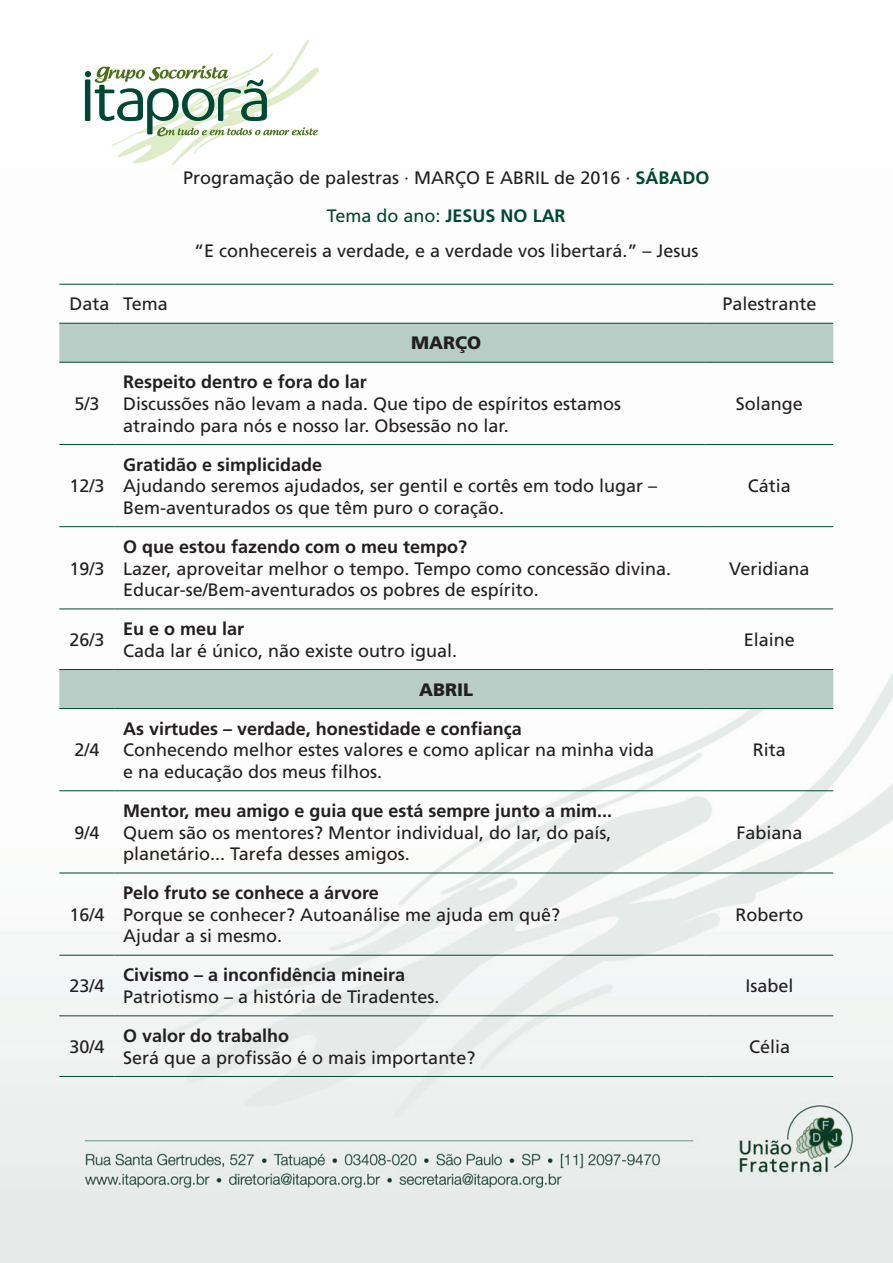
<style>
.page{position:relative;width:893px;height:1263px;background:#fff}
.page>*{position:absolute;margin:0;border:0;box-sizing:border-box;transform-origin:0 0}
.t1{font:18px/21.6px "Frutiger LT Std";color:#231f20}
.t2{font:700 18px "Frutiger LT Std";color:#231f20}
.t3{font:900 18px "Frutiger LT Std";color:#231f20}
.s1{font-weight:700;color:#004833}
.s2{color:#004833}
</style>
<div class="page">
<img style="left:0;top:283px;width:893px;height:979px">
<svg style="left:59px;top:324px;width:774px;height:384px"></svg>
<hr style="left:59px;top:323px;width:56px;height:1px;background:#004833">
<hr style="left:115px;top:323px;width:591px;height:1px;background:#004833">
<hr style="left:706px;top:323px;width:127px;height:1px;background:#004833">
<hr style="left:59px;top:362px;width:56px;height:1px;background:#004833">
<hr style="left:115px;top:362px;width:591px;height:1px;background:#004833">
<hr style="left:59px;top:444px;width:56px;height:1px;background:#004833">
<hr style="left:115px;top:444px;width:591px;height:1px;background:#004833">
<hr style="left:59px;top:526px;width:56px;height:1px;background:#004833">
<hr style="left:115px;top:526px;width:591px;height:1px;background:#004833">
<hr style="left:59px;top:608px;width:56px;height:1px;background:#004833">
<hr style="left:115px;top:608px;width:591px;height:1px;background:#004833">
<hr style="left:706px;top:362px;width:127px;height:1px;background:#004833">
<hr style="left:706px;top:444px;width:127px;height:1px;background:#004833">
<hr style="left:706px;top:526px;width:127px;height:1px;background:#004833">
<hr style="left:706px;top:608px;width:127px;height:1px;background:#004833">
<hr style="left:59px;top:669px;width:56px;height:1px;background:#004833">
<hr style="left:115px;top:669px;width:591px;height:1px;background:#004833">
<hr style="left:706px;top:669px;width:127px;height:1px;background:#004833">
<hr style="left:59px;top:1015px;width:56px;height:1px;background:#004833">
<hr style="left:115px;top:1015px;width:591px;height:1px;background:#004833">
<hr style="left:706px;top:1015px;width:127px;height:1px;background:#004833">
<hr style="left:59px;top:1076px;width:56px;height:1px;background:#004833">
<hr style="left:115px;top:1076px;width:591px;height:1px;background:#004833">
<hr style="left:706px;top:1076px;width:127px;height:1px;background:#004833">
<hr style="left:59px;top:708px;width:56px;height:1px;background:#004833">
<hr style="left:115px;top:708px;width:591px;height:1px;background:#004833">
<hr style="left:706px;top:708px;width:127px;height:1px;background:#004833">
<hr style="left:59px;top:790px;width:56px;height:1px;background:#004833">
<hr style="left:115px;top:790px;width:591px;height:1px;background:#004833">
<hr style="left:706px;top:790px;width:127px;height:1px;background:#004833">
<hr style="left:59px;top:873px;width:56px;height:1px;background:#004833">
<hr style="left:115px;top:873px;width:591px;height:1px;background:#004833">
<hr style="left:59px;top:955px;width:56px;height:1px;background:#004833">
<hr style="left:115px;top:955px;width:591px;height:1px;background:#004833">
<hr style="left:706px;top:873px;width:127px;height:1px;background:#004833">
<hr style="left:706px;top:955px;width:127px;height:1px;background:#004833">
<hr style="left:59px;top:284px;width:56px;height:1px;background:#004833">
<hr style="left:115px;top:284px;width:591px;height:1px;background:#004833">
<hr style="left:706px;top:284px;width:127px;height:1px;background:#004833">
<svg style="left:85px;top:40px;width:234px;height:126px"></svg>
<p class="t1" style="left:183px;top:158px;width:528px;line-height:38.5px;text-align:center">Programação de palestras · MARÇO E ABRIL de 2016 · <span class="s1">Sábado<br></span><span class="s2">Tema do ano:</span> <span class="s1">JESUS NO LAR</span></p>
<p class="t1" style="left:194px;top:240px;width:506px">“E conhecereis a verdade, e a verdade vos libertará.” – Jesus</p>
<p class="t1" style="left:69px;top:293px;width:100px">Data Tema</p>
<p class="t1" style="left:722px;top:293px;width:96px">Palestrante</p>
<p class="t3" style="left:411px;top:332px;width:72px">MARÇO</p>
<p class="t1" style="left:74px;top:393px;width:27px">5/3</p>
<p class="t1" style="left:69px;top:475px;width:37px">12/3</p>
<p class="t1" style="left:69px;top:557px;width:37px">19/3</p>
<p class="t1" style="left:69px;top:629px;width:37px">26/3</p>
<p class="t1" style="left:74px;top:739px;width:27px">2/4</p>
<p class="t1" style="left:74px;top:822px;width:27px">9/4</p>
<p class="t1" style="left:69px;top:904px;width:37px">16/4</p>
<p class="t1" style="left:70px;top:975px;width:37px">23/4</p>
<p class="t1" style="left:70px;top:1036px;width:37px">30/4</p>
<p class="t2" style="left:123px;top:372px;width:245px">Respeito dentro e fora do lar</p>
<p class="t1" style="left:123px;top:393px;width:500px">Discussões não levam a nada. Que tipo de espíritos estamos atraindo para nós e nosso lar. Obsessão no lar.</p>
<p class="t1" style="left:736px;top:393px;width:69px">Solange</p>
<p class="t2" style="left:123px;top:454px;width:201px">Gratidão e simplicidade</p>
<p class="t1" style="left:123px;top:475px;width:536px">Ajudando seremos ajudados, ser gentil e cortês em todo lugar –<br>Bem-aventurados os que têm puro o coração.</p>
<p class="t1" style="left:748px;top:475px;width:45px">Cátia</p>
<p class="t2" style="left:123px;top:536px;width:346px">O que estou fazendo com o meu tempo?</p>
<p class="t1" style="left:123px;top:557px;width:550px">Lazer, aproveitar melhor o tempo. Tempo como concessão divina.<br>Educar-se/Bem-aventurados os pobres de espírito.</p>
<p class="t1" style="left:729px;top:557px;width:82px">Veridiana</p>
<p class="t2" style="left:123px;top:618px;width:123px">Eu e o meu lar</p>
<p class="t1" style="left:123px;top:640px;width:336px">Cada lar é único, não existe outro igual.</p>
<p class="t3" style="left:419px;top:678px;width:56px">ABRIL</p>
<p class="t1" style="left:744px;top:629px;width:53px">Elaine</p>
<p class="t2" style="left:123px;top:718px;width:400px">As virtudes – verdade, honestidade e confiança</p>
<p class="t1" style="left:123px;top:739px;width:533px">Conhecendo melhor estes valores e como aplicar na minha vida e na educação dos meus filhos.</p>
<p class="t1" style="left:753px;top:739px;width:35px">Rita</p>
<p class="t2" style="left:123px;top:800px;width:491px">Mentor, meu amigo e guia que está sempre junto a mim...</p>
<p class="t1" style="left:123px;top:822px;width:490px">Quem são os mentores? Mentor individual, do lar, do país, planetário... Tarefa desses amigos.</p>
<p class="t1" style="left:736px;top:822px;width:68px">Fabiana</p>
<p class="t2" style="left:123px;top:882px;width:257px">Pelo fruto se conhece a árvore</p>
<p class="t1" style="left:123px;top:904px;width:439px">Porque se conhecer? Autoanálise me ajuda em quê?<br>Ajudar a si mesmo.</p>
<p class="t1" style="left:735px;top:904px;width:70px">Roberto</p>
<p class="t2" style="left:123px;top:964px;width:284px">Civismo – a inconfidência mineira</p>
<p class="t1" style="left:123px;top:986px;width:318px">Patriotismo – a história de Tiradentes.</p>
<p class="t2" style="left:123px;top:1025px;width:168px">O valor do trabalho</p>
<p class="t1" style="left:123px;top:1047px;width:354px">Será que a profissão é o mais importante?</p>
<p class="t1" style="left:745px;top:975px;width:50px">Isabel</p>
<p class="t1" style="left:749px;top:1036px;width:43px">Célia</p>
</div>
